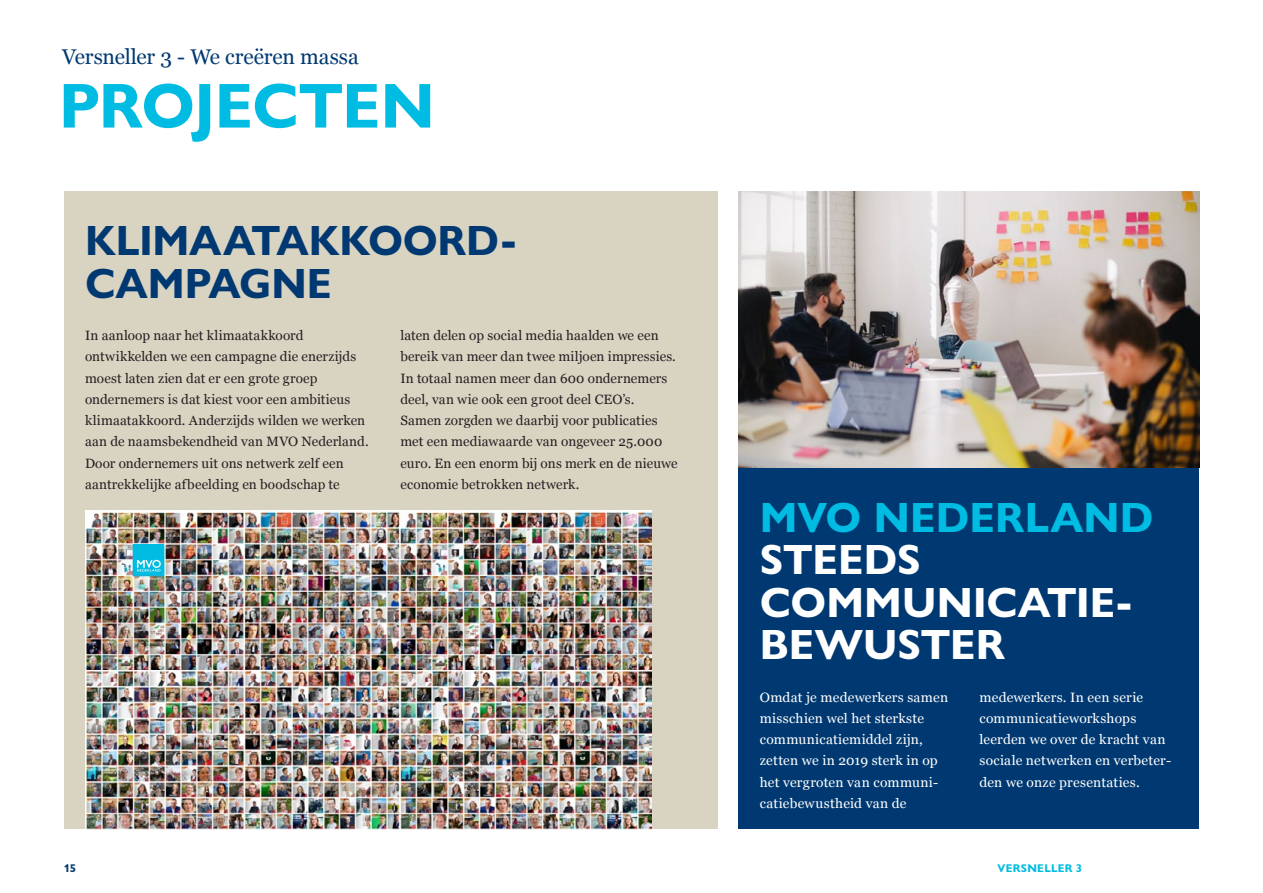
<style>
.page{position:relative;width:1263px;height:893px;background:#fff}
.page>*{position:absolute;margin:0;border:0;box-sizing:border-box;transform-origin:0 0}
.Title_Gill_Sans_15mm{font:700 63.75px "Gill Sans Nova";letter-spacing:-.015em;color:#00bce2}
.Title_Gill_Sans_10mm{font:700 42.45px/42.5px "Gill Sans Nova";color:#fff}
.Title_Gill_Sans_10mm-2{font:700 42.45px/42.5px "Gill Sans Nova";letter-spacing:-.005em;color:#003972}
.Title_Georgia_5mm_Da{font:21.3px "Georgia";letter-spacing:-.01em;color:#003972}
.Body_text_Georgia{font:13.5px/21.3px "Georgia";letter-spacing:.005em;color:#231f20}
.Body_text_Georgia-2{font:13.5px/21.3px "Georgia";letter-spacing:.01em;color:#fff}
.t1{font:700 11.25px "Gill Sans Nova";letter-spacing:.025em;color:#00bce2}
.t2{font:700 11.25px "Gill Sans Nova";color:#003972}
.s1{color:#00bce2}
</style>
<div class="page">
<div style="left:64px;top:191px;width:653px;height:638px;background:#d9d3c2"></div>
<div style="left:738px;top:468px;width:461px;height:361px;background:#003972"></div>
<img style="left:85px;top:510px;width:566px;height:319px">
<img style="left:738px;top:191px;width:461px;height:277px">
<div style="left:133px;top:544px;width:31px;height:31px;background:#00bce2"></div>
<svg style="left:137px;top:560px;width:24px;height:12px"></svg>
<p class="Title_Georgia_5mm_Da" style="left:62px;top:44px;width:298px">Versneller 3 - We creëren massa</p>
<p class="Title_Gill_Sans_15mm" style="left:59px;top:66px;width:377px">PROJECTEN</p>
<p class="Title_Gill_Sans_10mm-2" style="left:85px;top:219px;width:428px">KLIMAATAKKOORD-<br>CAMPAGNE</p>
<p class="Body_text_Georgia" style="left:85px;top:325px;width:285px">In aanloop naar het klimaatakkoord ontwikkelden we een campagne die enerzijds moest laten zien dat er een grote groep ondernemers is dat kiest voor een ambitieus klimaatakkoord. Anderzijds wilden we werken aan de naamsbekendheid van MVO Nederland.<br>Door ondernemers uit ons netwerk zelf een aantrekkelijke afbeelding en boodschap te</p>
<p class="Body_text_Georgia" style="left:400px;top:325px;width:279px">laten delen op social media haalden we een bereik van meer dan twee miljoen impressies.<br>In totaal namen meer dan 600 ondernemers deel, van wie ook een groot deel CEO’s.<br>Samen zorgden we daarbij voor publicaties met een mediawaarde van ongeveer 25.000 euro. En een enorm bij ons merk en de nieuwe economie betrokken netwerk.</p>
<p class="Title_Gill_Sans_10mm" style="left:760px;top:496px;width:395px"><span class="s1">MVO NEDERLAND<br></span>STEEDS<br>COMMUNICATIE-<br>BEWUSTER</p>
<p class="Body_text_Georgia-2" style="left:760px;top:686px;width:190px">Omdat je medewerkers samen misschien wel het sterkste communicatiemiddel zijn, zetten we in 2019 sterk in op het vergroten van communi&shy;catiebewustheid van de</p>
<p class="Body_text_Georgia-2" style="left:979px;top:686px;width:193px">medewerkers. In een serie communicatieworkshops leerden we over de kracht van sociale netwerken en verbeter&shy;den we onze presentaties.</p>
<p class="t2" style="left:64px;top:861px;width:14px">15</p>
<p class="t1" style="left:997px;top:861px;width:86px">VERSNELLER 3</p>
</div>
